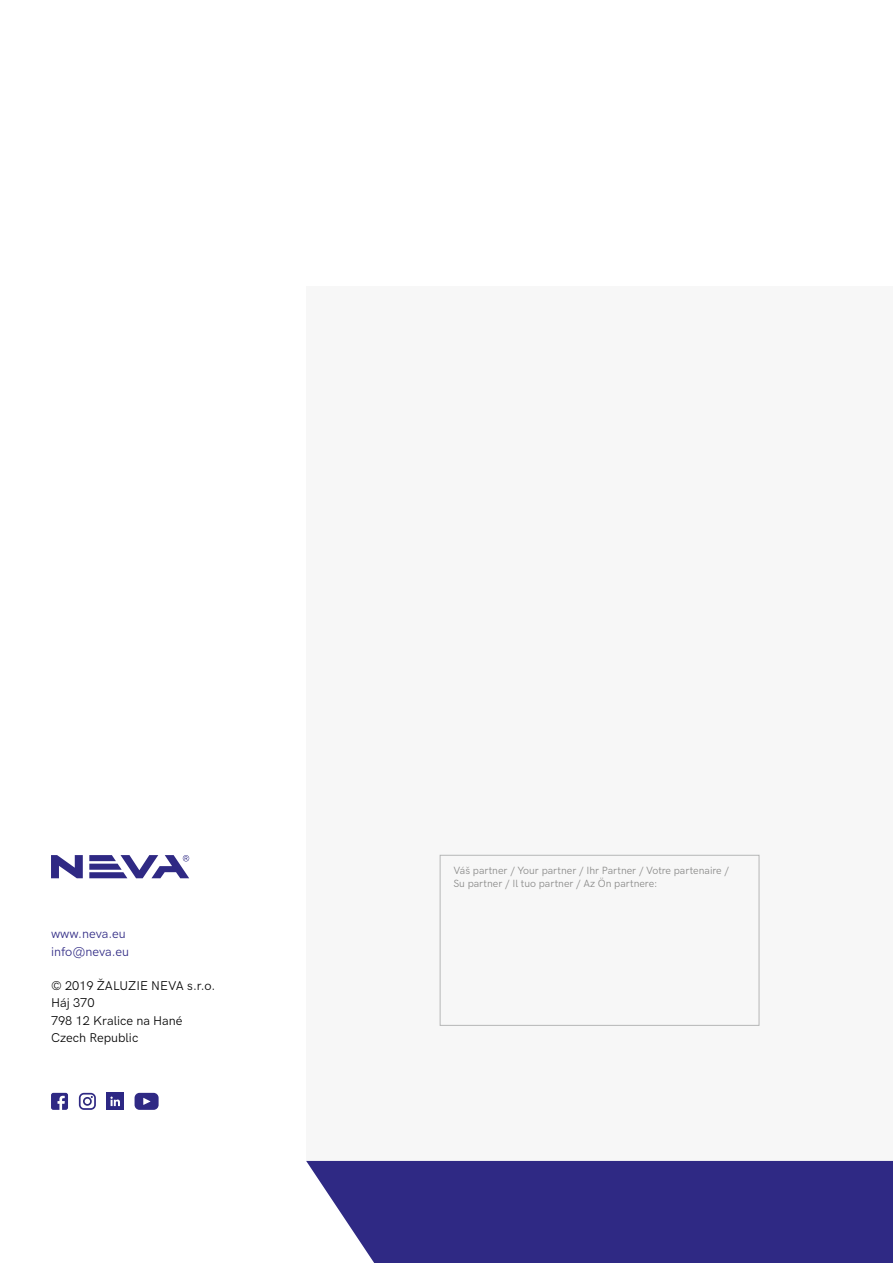
<style>
.page{position:relative;width:893px;height:1263px;background:#fff}
.page>*{position:absolute;margin:0;border:0;box-sizing:border-box;transform-origin:0 0}
.t1{font:12.75px/17.2px "HK Grotesk";color:#000}
.t2{font:12.75px/17.2px "HK Grotesk";letter-spacing:-.005em;color:#2f2984}
.t3{font:10.5px/12.6px "HK Grotesk";color:#878786}
</style>
<div class="page">
<div style="left:306px;top:287px;width:587px;height:874px;background:#f7f7f7"></div>
<div style="left:306px;top:1161px;width:587px;height:102px;background:#2f2984"></div>
<svg style="left:51px;top:855px;width:32px;height:23px"></svg>
<svg style="left:89px;top:855px;width:100px;height:23px"></svg>
<div style="left:440px;top:855px;width:319px;height:170px;border:1px solid #b6b7b7"></div>
<svg style="left:51px;top:1093px;width:17px;height:17px"></svg>
<svg style="left:135px;top:1093px;width:24px;height:17px"></svg>
<svg style="left:79px;top:1093px;width:17px;height:17px"></svg>
<div style="left:107px;top:1093px;width:17px;height:17px;background:#2d2884"></div>
<svg style="left:110px;top:1096px;width:10px;height:10px"></svg>
<p class="t2" style="left:51px;top:924px;width:80px">www.neva.eu info@neva.eu</p>
<p class="t1" style="left:51px;top:976px;width:166px">© 2019 ŽALUZIE NEVA s.r.o.<br>Háj 370<br>798 12 Kralice na Hané<br>Czech Republic</p>
<p class="t3" style="left:454px;top:863px;width:277px">Váš partner / Your partner / Ihr Partner / Votre partenaire /<br>Su partner / Il tuo partner / Az Ön partnere:</p>
</div>
